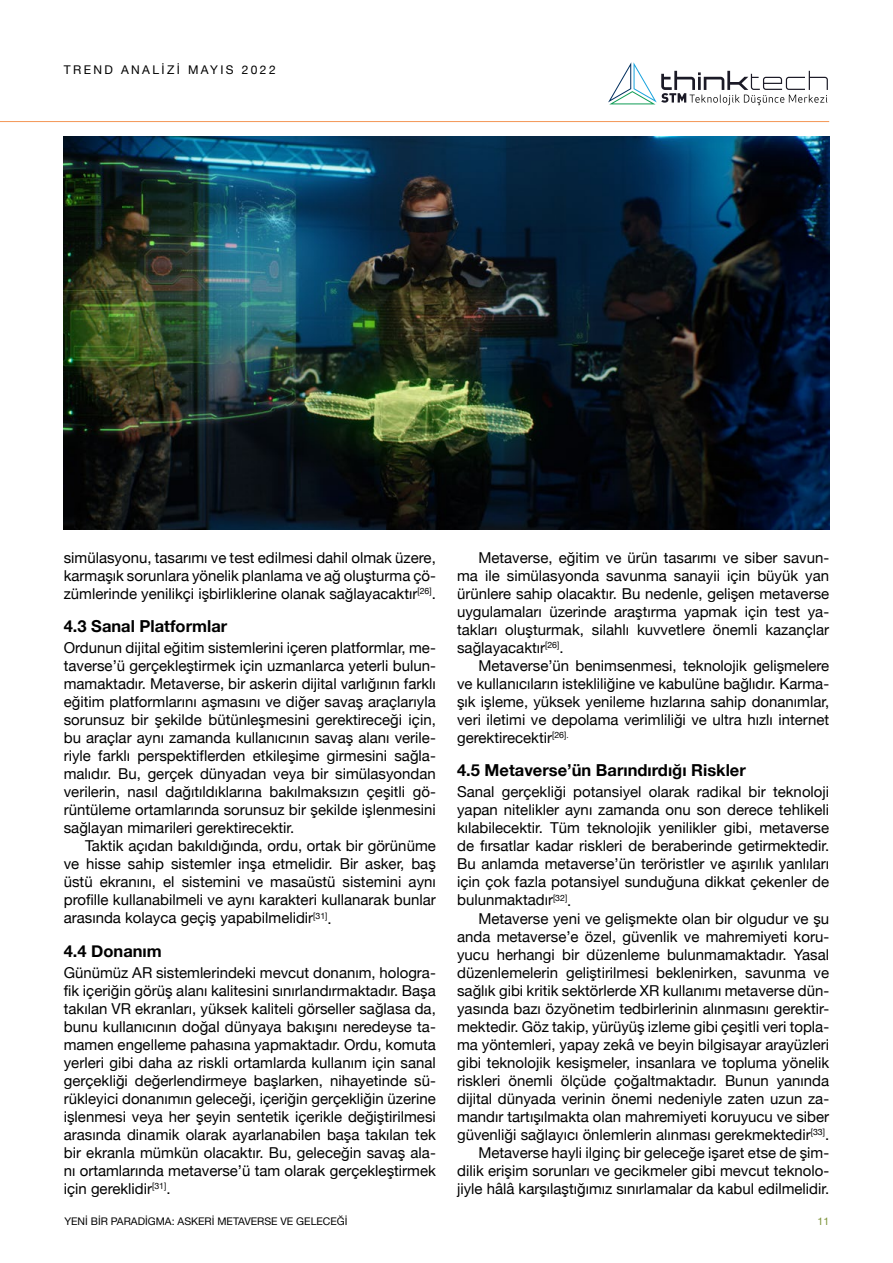
<style>
.page{position:relative;width:893px;height:1263px;background:#fff}
.page>*{position:absolute;margin:0;border:0;box-sizing:border-box;transform-origin:0 0}
.t1{font:700 16.5px "Helvetica Neue";color:#000}
.t2{font:15px/18px "Helvetica Neue";color:#000;text-align:justify}
.t3{font:12px "Helvetica Neue";letter-spacing:.2em;color:#000}
.t4{font:10.5px "Helvetica Neue";color:#000}
.t5{font:10.5px "Helvetica Neue";color:#768d2e}
</style>
<div class="page">
<hr style="left:0;top:121px;width:829px;height:1px;background:#f49655">
<svg style="left:608px;top:62px;width:220px;height:43px"></svg>
<img style="left:64px;top:136px;width:765px;height:393px">
<p class="t3" style="left:64px;top:61px;width:213px">TREND ANALİZİ MAYIS 2022</p>
<p class="t2" style="left:64px;top:549px;width:374px">simülasyonu, tasarımı ve test edilmesi dahil olmak üzere, karmaşık sorunlara yönelik planlama ve ağ oluşturma çö&shy;zümlerinde yenilikçi işbirliklerine olanak sağlayacaktır<sup>[26]</sup>.</p>
<p class="t1" style="left:64px;top:613px;width:165px">4.3 Sanal Platformlar</p>
<p class="t2" style="left:64px;top:640px;width:374px">Ordunun dijital eğitim sistemlerini içeren platformlar, me&shy;taverse’ü gerçekleştirmek için uzmanlarca yeterli bulun&shy;mamaktadır. Metaverse, bir askerin dijital varlığının farklı eğitim platformlarını aşmasını ve diğer savaş araçlarıyla sorunsuz bir şekilde bütünleşmesini gerektireceği için, bu araçlar aynı zamanda kullanıcının savaş alanı verile&shy;riyle farklı perspektiflerden etkileşime girmesini sağla&shy;malıdır. Bu, gerçek dünyadan veya bir simülasyondan verilerin, nasıl dağıtıldıklarına bakılmaksızın çeşitli gö&shy;rüntüleme ortamlarında sorunsuz bir şekilde işlenmesini sağlayan mimarileri gerektirecektir.</p>
<p class="t2" style="left:64px;top:838px;width:374px;text-indent:21px">Taktik açıdan bakıldığında, ordu, ortak bir görünüme ve hisse sahip sistemler inşa etmelidir. Bir asker, baş üstü ekranını, el sistemini ve masaüstü sistemini aynı profille kullanabilmeli ve aynı karakteri kullanarak bunlar arasında kolayca geçiş yapabilmelidir<sup>[31]</sup>.</p>
<p class="t1" style="left:64px;top:938px;width:100px">4.4 Donanım</p>
<p class="t2" style="left:64px;top:964px;width:374px">Günümüz AR sistemlerindeki mevcut donanım, hologra&shy;fik içeriğin görüş alanı kalitesini sınırlandırmaktadır. Başa takılan VR ekranları, yüksek kaliteli görseller sağlasa da, bunu kullanıcının doğal dünyaya bakışını neredeyse ta&shy;mamen engelleme pahasına yapmaktadır. Ordu, komuta yerleri gibi daha az riskli ortamlarda kullanım için sanal gerçekliği değerlendirmeye başlarken, nihayetinde sü&shy;rükleyici donanımın geleceği, içeriğin gerçekliğin üzerine işlenmesi veya her şeyin sentetik içerikle değiştirilmesi arasında dinamik olarak ayarlanabilen başa takılan tek bir ekranla mümkün olacaktır. Bu, geleceğin savaş ala&shy;nı ortamlarında metaverse’ü tam olarak gerçekleştirmek için gereklidir<sup>[31]</sup>.</p>
<p class="t2" style="left:457px;top:549px;width:374px;text-indent:21px">Metaverse, eğitim ve ürün tasarımı ve siber savun&shy;ma ile simülasyonda savunma sanayii için büyük yan ürünlere sahip olacaktır. Bu nedenle, gelişen metaverse uygulamaları üzerinde araştırma yapmak için test ya&shy;takları oluşturmak, silahlı kuvvetlere önemli kazançlar sağlayacaktır<sup>[26]</sup>.</p>
<p class="t2" style="left:457px;top:658px;width:374px;text-indent:21px">Metaverse’ün benimsenmesi, teknolojik gelişmelere ve kullanıcıların istekliliğine ve kabulüne bağlıdır. Karma&shy;şık işleme, yüksek yenileme hızlarına sahip donanımlar, veri iletimi ve depolama verimliliği ve ultra hızlı internet gerektirecektir<sup>[26]</sup><sup>.</sup></p>
<p class="t1" style="left:457px;top:757px;width:290px">4.5 Metaverse’ün Barındırdığı Riskler</p>
<p class="t2" style="left:457px;top:784px;width:374px">Sanal gerçekliği potansiyel olarak radikal bir teknoloji yapan nitelikler aynı zamanda onu son derece tehlikeli kılabilecektir. Tüm teknolojik yenilikler gibi, metaverse de fırsatlar kadar riskleri de beraberinde getirmektedir.<br>Bu anlamda metaverse’ün teröristler ve aşırılık yanlıları için çok fazla potansiyel sunduğuna dikkat çekenler de bulunmaktadır<sup>[32]</sup>.</p>
<p class="t2" style="left:457px;top:910px;width:374px;text-align:right">Metaverse yeni ve gelişmekte olan bir olgudur ve şu anda metaverse’e özel, güvenlik ve mahremiyeti koru&shy;yucu herhangi bir düzenleme bulunmamaktadır. Yasal düzenlemelerin geliştirilmesi beklenirken, savunma ve sağlık gibi kritik sektörlerde XR kullanımı metaverse dün&shy;yasında bazı özyönetim tedbirlerinin alınmasını gerektir&shy;mektedir. Göz takip, yürüyüş izleme gibi çeşitli veri topla&shy;ma yöntemleri, yapay zekâ ve beyin bilgisayar arayüzleri gibi teknolojik kesişmeler, insanlara ve topluma yönelik riskleri önemli ölçüde çoğaltmaktadır. Bunun yanında dijital dünyada verinin önemi nedeniyle zaten uzun za&shy;mandır tartışılmakta olan mahremiyeti koruyucu ve siber güvenliği sağlayıcı önlemlerin alınması gerekmektedir<sup>[33]</sup>.<br>Metaverse hayli ilginç bir geleceğe işaret etse de şim&shy;dilik erişim sorunları ve gecikmeler gibi mevcut teknolo&shy;jiyle hâlâ karşılaştığımız sınırlamalar da kabul edilmelidir.</p>
<p class="t4" style="left:64px;top:1214px;width:285px">YENİ BİR PARADİGMA: ASKERİ METAVERSE VE GELECEĞİ</p>
<p class="t5" style="left:817px;top:1214px;width:13px">11</p>
</div>
